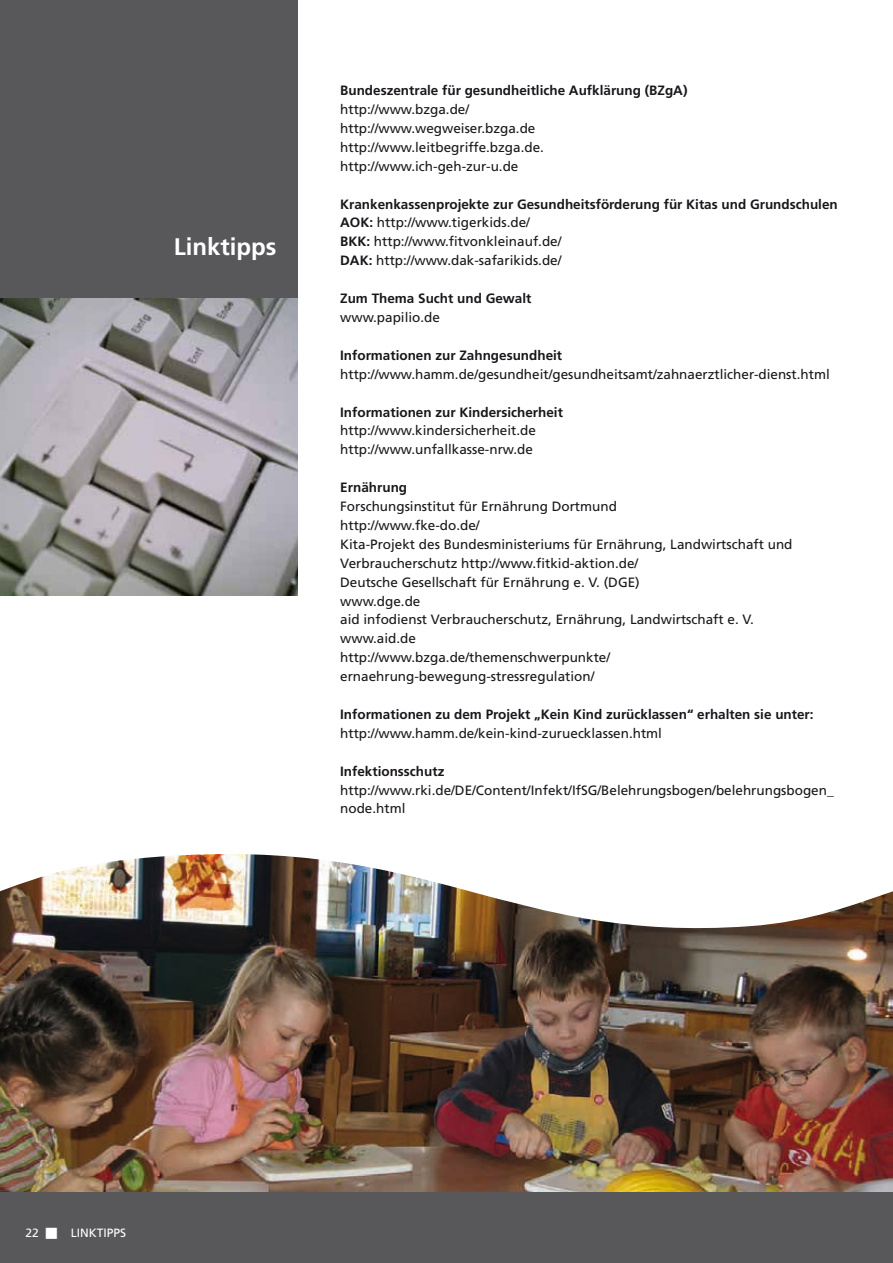
<style>
.page{position:relative;width:893px;height:1263px;background:#fff}
.page>*{position:absolute;margin:0;border:0;box-sizing:border-box;transform-origin:0 0}
.t1{font:700 24px "Frutiger";color:#fff}
.t2{font:13.5px/18.9px "Frutiger";color:#1a171c}
.t3{font:700 13.5px "Frutiger";color:#1a171c}
.t4{font:12px "Frutiger";color:#fff}
.s1{font-weight:700}
</style>
<div class="page">
<img style="left:0;top:943px;width:893px;height:250px">
<div style="left:0;top:1193px;width:893px;height:70px;background:#58585a"></div>
<img style="left:0;top:854px;width:893px;height:89px">
<img style="left:0;top:298px;width:298px;height:297px">
<div style="left:0;top:0;width:298px;height:298px;background:#58585a"></div>
<h1 class="t1" style="left:174px;top:233px;width:104px">Linktipps</h1>
<p class="t3" style="left:340px;top:83px;width:349px">Bundeszentrale für gesundheitliche Aufklärung (BZgA)</p>
<p class="t2" style="left:340px;top:100px;width:205px">http://www.bzga.de/ http://www.wegweiser.bzga.de http://www.leitbegriffe.bzga.de. http://www.ich-geh-zur-u.de</p>
<p class="t2" style="left:340px;top:194px;width:499px"><span class="s1">Krankenkassenprojekte zur Gesundheitsförderung für Kitas und Grundschulen AOK:</span> http://www.tigerkids.de/<br><span class="s1">BKK:</span> http://www.fitvonkleinauf.de/<br><span class="s1">DAK:</span> http://www.dak-safarikids.de/</p>
<p class="t3" style="left:340px;top:290px;width:193px">Zum Thema Sucht und Gewalt</p>
<p class="t2" style="left:340px;top:308px;width:101px">www.papilio.de</p>
<p class="t3" style="left:340px;top:347px;width:224px">Informationen zur Zahngesundheit</p>
<p class="t2" style="left:340px;top:365px;width:491px">http://www.hamm.de/gesundheit/gesundheitsamt/zahnaerztlicher-dienst.html</p>
<p class="t3" style="left:340px;top:404px;width:224px">Informationen zur Kindersicherheit</p>
<p class="t2" style="left:340px;top:421px;width:197px">http://www.kindersicherheit.de http://www.unfallkasse-nrw.de</p>
<p class="t3" style="left:340px;top:479px;width:69px">Ernährung</p>
<p class="t2" style="left:340px;top:497px;width:454px">Forschungsinstitut für Ernährung Dortmund<br>http://www.fke-do.de/<br>Kita-Projekt des Bundesministeriums für Ernährung, Landwirtschaft und Verbraucherschutz http://www.fitkid-aktion.de/<br>Deutsche Gesellschaft für Ernährung e. V. (DGE)<br>www.dge.de<br>aid infodienst Verbraucherschutz, Ernährung, Landwirtschaft e. V. www.aid.de<br>http://www.bzga.de/themenschwerpunkte/ ernaehrung-bewegung-stressregulation/</p>
<p class="t3" style="left:340px;top:706px;width:475px">Informationen zu dem Projekt „Kein Kind zurücklassen“ erhalten sie unter:</p>
<p class="t2" style="left:340px;top:724px;width:323px">http://www.hamm.de/kein-kind-zuruecklassen.html</p>
<p class="t3" style="left:340px;top:763px;width:106px">Infektionsschutz</p>
<p class="t2" style="left:340px;top:780px;width:495px">http://www.rki.de/DE/Content/Infekt/IfSG/Belehrungsbogen/belehrungsbogen_ node.html</p>
<p class="t4" style="left:26px;top:1226px;width:85px">22 ■ Linktipps</p>
</div>
